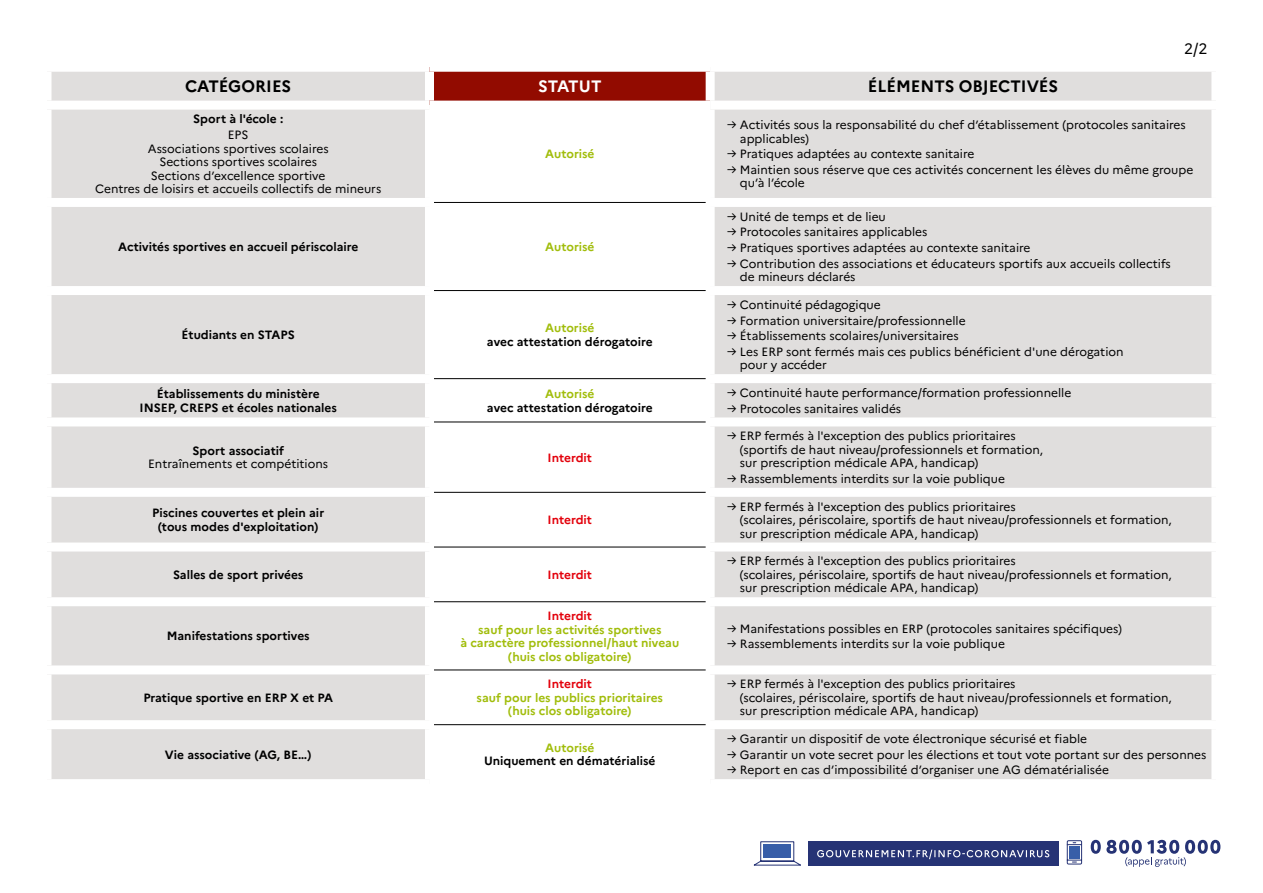
<style>
.page{position:relative;width:1263px;height:893px;background:#fff}
.page>*{position:absolute;margin:0;border:0;box-sizing:border-box;transform-origin:0 0}
.t1{font:700 16.5px "Marianne";color:#000}
.t2{font:700 16.5px "Marianne";letter-spacing:-.005em;color:#fff}
.t3{font:15px "Marianne";color:#000}
.t4{font:12px/13.5px "Marianne";color:#000}
.t5{font:700 12px/13.5px "Marianne";color:#000;text-align:center}
.t6{font:700 12px/13.5px "Marianne";color:#a1bd0b;text-align:center}
.t7{font:700 12px "Marianne";color:#e3000b}
</style>
<div class="page">
<div style="left:52px;top:72px;width:1159px;height:707px;background:#e0dedd"></div>
<div style="left:429px;top:67px;width:281px;height:38px;background:#920b00"></div>
<svg style="left:434px;top:110px;width:272px;height:268px"></svg>
<svg style="left:434px;top:379px;width:272px;height:400px"></svg>
<div style="left:43px;top:198px;width:391px;height:9px;background:#fff"></div>
<div style="left:706px;top:198px;width:514px;height:9px;background:#fff"></div>
<div style="left:43px;top:286px;width:391px;height:9px;background:#fff"></div>
<div style="left:706px;top:286px;width:514px;height:9px;background:#fff"></div>
<div style="left:429px;top:63px;width:281px;height:9px;background:#fff"></div>
<div style="left:706px;top:72px;width:9px;height:29px;background:#fff"></div>
<div style="left:43px;top:101px;width:386px;height:9px;background:#fff"></div>
<div style="left:429px;top:101px;width:281px;height:9px;background:#fff"></div>
<div style="left:710px;top:101px;width:510px;height:9px;background:#fff"></div>
<div style="left:43px;top:374px;width:391px;height:9px;background:#fff"></div>
<div style="left:706px;top:374px;width:514px;height:9px;background:#fff"></div>
<div style="left:706px;top:383px;width:9px;height:34px;background:#fff"></div>
<div style="left:43px;top:417px;width:391px;height:9px;background:#fff"></div>
<div style="left:706px;top:417px;width:514px;height:9px;background:#fff"></div>
<div style="left:706px;top:426px;width:9px;height:62px;background:#fff"></div>
<div style="left:43px;top:488px;width:391px;height:9px;background:#fff"></div>
<div style="left:706px;top:488px;width:514px;height:9px;background:#fff"></div>
<div style="left:706px;top:497px;width:9px;height:45px;background:#fff"></div>
<div style="left:43px;top:542px;width:391px;height:9px;background:#fff"></div>
<div style="left:706px;top:542px;width:514px;height:9px;background:#fff"></div>
<div style="left:706px;top:551px;width:9px;height:46px;background:#fff"></div>
<div style="left:43px;top:597px;width:391px;height:9px;background:#fff"></div>
<div style="left:706px;top:597px;width:514px;height:9px;background:#fff"></div>
<div style="left:706px;top:606px;width:9px;height:59px;background:#fff"></div>
<div style="left:43px;top:665px;width:391px;height:9px;background:#fff"></div>
<div style="left:706px;top:665px;width:514px;height:9px;background:#fff"></div>
<div style="left:706px;top:674px;width:9px;height:46px;background:#fff"></div>
<div style="left:43px;top:720px;width:391px;height:9px;background:#fff"></div>
<div style="left:706px;top:720px;width:514px;height:9px;background:#fff"></div>
<div style="left:706px;top:729px;width:9px;height:50px;background:#fff"></div>
<hr style="left:434px;top:422px;width:272px;height:1px;background:#000">
<hr style="left:434px;top:492px;width:272px;height:1px;background:#000">
<hr style="left:434px;top:547px;width:272px;height:1px;background:#000">
<hr style="left:434px;top:601px;width:272px;height:1px;background:#000">
<hr style="left:434px;top:670px;width:272px;height:1px;background:#000">
<div style="left:425px;top:72px;width:9px;height:29px;background:#fff"></div>
<div style="left:706px;top:295px;width:9px;height:79px;background:#fff"></div>
<hr style="left:434px;top:378px;width:272px;height:1px;background:#000">
<div style="left:706px;top:207px;width:9px;height:79px;background:#fff"></div>
<hr style="left:434px;top:290px;width:272px;height:1px;background:#000">
<div style="left:706px;top:110px;width:9px;height:88px;background:#fff"></div>
<div style="left:425px;top:110px;width:9px;height:88px;background:#fff"></div>
<div style="left:425px;top:207px;width:9px;height:79px;background:#fff"></div>
<div style="left:425px;top:295px;width:9px;height:79px;background:#fff"></div>
<div style="left:425px;top:383px;width:9px;height:34px;background:#fff"></div>
<div style="left:425px;top:426px;width:9px;height:62px;background:#fff"></div>
<div style="left:425px;top:497px;width:9px;height:45px;background:#fff"></div>
<div style="left:425px;top:551px;width:9px;height:46px;background:#fff"></div>
<div style="left:425px;top:606px;width:9px;height:59px;background:#fff"></div>
<div style="left:425px;top:674px;width:9px;height:46px;background:#fff"></div>
<div style="left:425px;top:729px;width:9px;height:50px;background:#fff"></div>
<hr style="left:434px;top:724px;width:272px;height:1px;background:#000">
<hr style="left:434px;top:202px;width:272px;height:1px;background:#000">
<svg style="left:1091px;top:840px;width:129px;height:27px"></svg>
<svg style="left:1066px;top:840px;width:17px;height:25px"></svg>
<div style="left:1069px;top:846px;width:11px;height:13px;background:#385ea8"></div>
<svg style="left:753px;top:841px;width:48px;height:25px"></svg>
<div style="left:763px;top:845px;width:28px;height:13px;background:#385ea8"></div>
<div style="left:808px;top:841px;width:251px;height:24px;background:#263375"></div>
<svg style="left:817px;top:850px;width:232px;height:9px"></svg>
<p class="t3" style="left:1184px;top:39px;width:25px">2/2</p>
<h1 class="t1" style="left:185px;top:76px;width:108px">CATÉGORIES</h1>
<h1 class="t2" style="left:538px;top:76px;width:65px">STATUT</h1>
<h1 class="t1" style="left:868px;top:76px;width:192px">ÉLÉMENTS OBJECTIVÉS</h1>
<p class="t5" style="left:193px;top:112px;width:92px">Sport à l'école :</p>
<p class="t4" style="left:95px;top:128px;width:288px;text-align:center">EPS<br>Associations sportives scolaires<br>Sections sportives scolaires<br>Sections d’excellence sportive<br>Centres de loisirs et accueils collectifs de mineurs</p>
<p class="t4" style="left:740px;top:118px;width:447px;text-indent:-13px">→ Activités sous la responsabilité du chef d’établissement (protocoles sanitaires applicables)</p>
<p class="t4" style="left:727px;top:147px;width:249px">→ Pratiques adaptées au contexte sanitaire</p>
<p class="t4" style="left:740px;top:163px;width:455px;text-indent:-13px">→ Maintien sous réserve que ces activités concernent les élèves du même groupe qu’à l’école</p>
<p class="t6" style="left:545px;top:147px;width:51px">Autorisé</p>
<p class="t5" style="left:118px;top:240px;width:242px">Activités sportives en accueil périscolaire</p>
<p class="t6" style="left:545px;top:240px;width:51px">Autorisé</p>
<p class="t5" style="left:182px;top:328px;width:115px">Étudiants en STAPS</p>
<p class="t6" style="left:545px;top:321px;width:51px">Autorisé</p>
<p class="t5" style="left:487px;top:335px;width:167px">avec attestation dérogatoire</p>
<p class="t5" style="left:139px;top:387px;width:199px">Établissements du ministère<br>INSEP, CREPS et écoles nationales</p>
<p class="t6" style="left:545px;top:387px;width:51px">Autorisé</p>
<p class="t5" style="left:487px;top:400px;width:167px">avec attestation dérogatoire</p>
<p class="t5" style="left:192px;top:444px;width:93px">Sport associatif</p>
<p class="t4" style="left:148px;top:457px;width:181px">Entraînements et compétitions</p>
<p class="t7" style="left:548px;top:450px;width:46px">Interdit</p>
<p class="t5" style="left:152px;top:506px;width:173px">Piscines couvertes et plein air (tous modes d'exploitation)</p>
<p class="t7" style="left:548px;top:513px;width:46px">Interdit</p>
<p class="t5" style="left:173px;top:568px;width:132px">Salles de sport privées</p>
<p class="t7" style="left:548px;top:567px;width:46px">Interdit</p>
<p class="t4" style="left:727px;top:210px;width:160px">→ Unité de temps et de lieu</p>
<p class="t4" style="left:727px;top:225px;width:202px">→ Protocoles sanitaires applicables</p>
<p class="t4" style="left:727px;top:241px;width:305px">→ Pratiques sportives adaptées au contexte sanitaire</p>
<p class="t4" style="left:740px;top:257px;width:432px;text-indent:-13px">→ Contribution des associations et éducateurs sportifs aux accueils collectifs de mineurs déclarés</p>
<p class="t4" style="left:727px;top:298px;width:155px">→ Continuité pédagogique</p>
<p class="t4" style="left:727px;top:313px;width:240px">→ Formation universitaire/professionnelle</p>
<p class="t4" style="left:727px;top:329px;width:233px">→ Établissements scolaires/universitaires</p>
<p class="t4" style="left:740px;top:345px;width:385px;text-indent:-13px">→ Les ERP sont fermés mais ces publics bénéficient d'une dérogation pour y accéder</p>
<p class="t4" style="left:727px;top:386px;width:346px">→ Continuité haute performance/formation professionnelle</p>
<p class="t4" style="left:727px;top:402px;width:176px">→ Protocoles sanitaires validés</p>
<p class="t4" style="left:740px;top:429px;width:305px;text-indent:-13px">→ ERP fermés à l'exception des publics prioritaires (sportifs de haut niveau/professionnels et formation, sur prescription médicale APA, handicap)</p>
<p class="t4" style="left:727px;top:472px;width:279px">→ Rassemblements interdits sur la voie publique</p>
<p class="t4" style="left:740px;top:500px;width:433px;text-indent:-13px">→ ERP fermés à l'exception des publics prioritaires<br>(scolaires, périscolaire, sportifs de haut niveau/professionnels et formation, sur prescription médicale APA, handicap)</p>
<p class="t4" style="left:740px;top:554px;width:433px;text-indent:-13px">→ ERP fermés à l'exception des publics prioritaires<br>(scolaires, périscolaire, sportifs de haut niveau/professionnels et formation, sur prescription médicale APA, handicap)</p>
<p class="t5" style="left:167px;top:629px;width:144px">Manifestations sportives</p>
<p class="t5" style="left:143px;top:691px;width:191px">Pratique sportive en ERP X et PA</p>
<p class="t5" style="left:165px;top:748px;width:148px">Vie associative (AG, BE…)</p>
<p class="t7" style="left:548px;top:608px;width:46px">Interdit</p>
<p class="t6" style="left:460px;top:623px;width:220px">sauf pour les activités sportives<br>à caractère professionnel/haut niveau (huis clos obligatoire)</p>
<p class="t4" style="left:727px;top:621px;width:396px">→ Manifestations possibles en ERP (protocoles sanitaires spécifiques)</p>
<p class="t4" style="left:727px;top:637px;width:279px">→ Rassemblements interdits sur la voie publique</p>
<p class="t7" style="left:547px;top:677px;width:46px">Interdit</p>
<p class="t6" style="left:477px;top:691px;width:188px">sauf pour les publics prioritaires (huis clos obligatoire)</p>
<p class="t6" style="left:545px;top:741px;width:51px">Autorisé</p>
<p class="t5" style="left:484px;top:754px;width:173px">Uniquement en dématérialisé</p>
<p class="t4" style="left:740px;top:677px;width:433px;text-indent:-13px">→ ERP fermés à l'exception des publics prioritaires<br>(scolaires, périscolaire, sportifs de haut niveau/professionnels et formation, sur prescription médicale APA, handicap)</p>
<p class="t4" style="left:727px;top:732px;width:362px">→ Garantir un dispositif de vote électronique sécurisé et fiable</p>
<p class="t4" style="left:727px;top:748px;width:481px">→ Garantir un vote secret pour les élections et tout vote portant sur des personnes</p>
<p class="t4" style="left:727px;top:763px;width:383px">→ Report en cas d’impossibilité d’organiser une AG dématérialisée</p>
</div>
